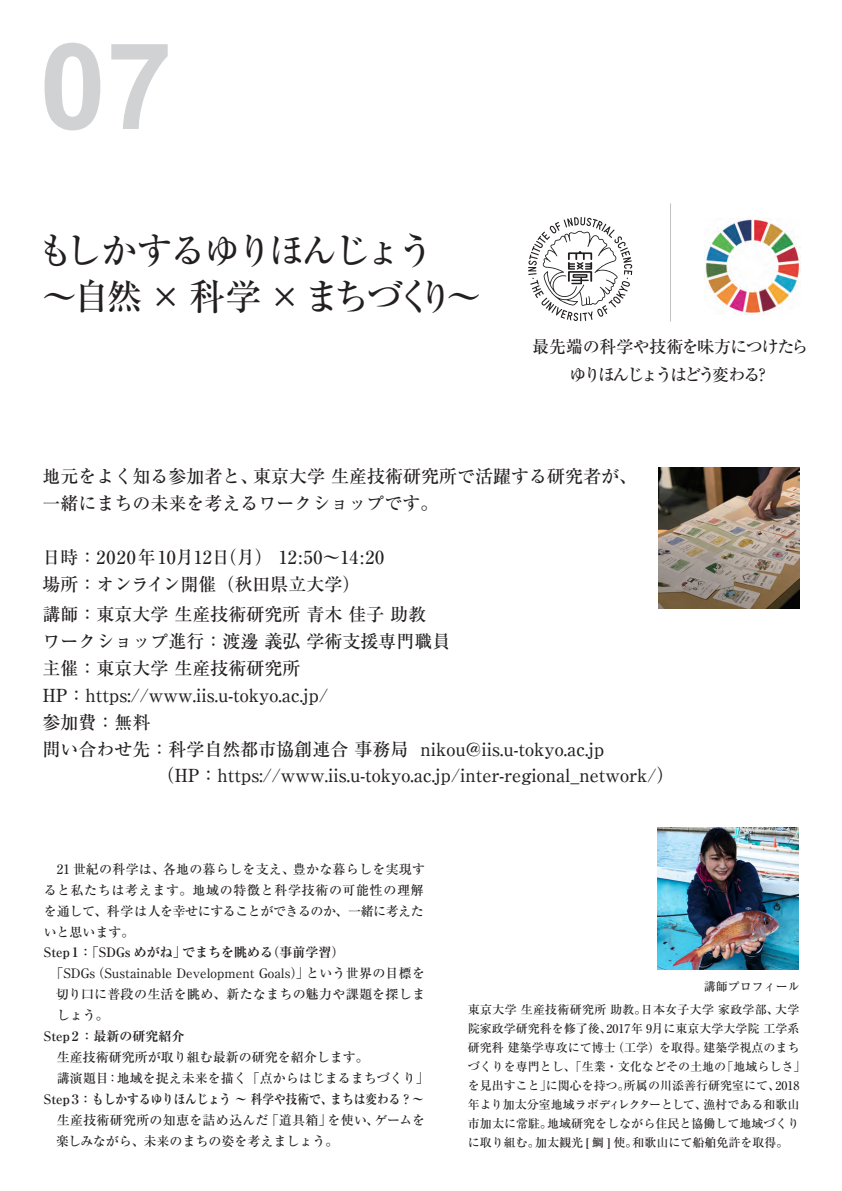
<style>
.page{position:relative;width:842px;height:1191px;background:#fff}
.page>*{position:absolute;margin:0;border:0;box-sizing:border-box;transform-origin:0 0}
.t1{font:700 120px "Arial";color:#d1d2d4}
.t2{font:500 36px/46px "Ryumin Pro";letter-spacing:-.105em;color:#231f20}
.t3{font:500 18px/27px "Ryumin Pro";color:#231f20}
.t4{font:500 17px/28.4px "Ryumin Pro";letter-spacing:-.09em;color:#231f20;text-align:center}
.t5{font:500 13px/21px "Ryumin Pro";color:#231f20;text-align:justify}
.t6{font:700 13px "Ryumin Pro";color:#231f20}
.t7{font:500 12px/19px "Ryumin Pro";color:#231f20}
</style>
<div class="page">
<img style="left:704px;top:218px;width:96px;height:96px">
<img style="left:658px;top:467px;width:141px;height:142px">
<svg style="left:528px;top:217px;width:104px;height:104px"></svg>
<img style="left:657px;top:827px;width:142px;height:142px">
<h1 class="t1" style="left:40px;top:8px;width:135px">07</h1>
<h2 class="t2" style="left:38px;top:225px;width:446px">もしかするゆりほんじょう<br>～自然 × 科学 × まちづくり～</h2>
<p class="t4" style="left:532px;top:331px;width:277px">最先端の科学や技術を味方につけたらゆりほんじょうはどう変わる？</p>
<p class="t3" style="left:43px;top:462px;width:596px">地元をよく知る参加者と、東京大学 生産技術研究所で活躍する研究者が、一緒にまちの未来を考えるワークショップです。</p>
<p class="t3" style="left:43px;top:543px;width:343px">日時：2020年10月12日（月） 12:50～14:20場所：オンライン開催（秋田県立大学）</p>
<p class="t3" style="left:43px;top:599px;width:563px">講師：東京大学 生産技術研究所 青木 佳子 助教<br>ワークショップ進行：渡邊 義弘 学術支援専門職員<br>主催：東京大学 生産技術研究所<br>HP：https://www.iis.u-tokyo.ac.jp/<br>参加費：無料<br>問い合わせ先：科学自然都市協創連合 事務局 nikou@iis.u-tokyo.ac.jp</p>
<p class="t3" style="left:157px;top:760px;width:519px">（HP：https://www.iis.u-tokyo.ac.jp/inter-regional_network/）</p>
<p class="t5" style="left:44px;top:858px;width:383px">　21 世紀の科学は、各地の暮らしを支え、豊かな暮らしを実現すると私たちは考えます。地域の特徴と科学技術の可能性の理解を通して、科学は人を幸せにすることができるのか、一緒に考えたいと思います。</p>
<p class="t6" style="left:44px;top:942px;width:302px">Step１：「SDGs めがね」でまちを眺める（事前学習）</p>
<p class="t5" style="left:44px;top:962px;width:383px">　「SDGs（Sustainable Development Goals）」という世界の目標を　切り口に普段の生活を眺め、新たなまちの魅力や課題を探しま　しょう。</p>
<p class="t6" style="left:44px;top:1026px;width:142px">Step２：最新の研究紹介</p>
<p class="t5" style="left:44px;top:1046px;width:386px">　生産技術研究所が取り組む最新の研究を紹介します。<br>　講演題目：地域を捉え未来を描く「点からはじまるまちづくり」</p>
<p class="t6" style="left:44px;top:1089px;width:381px">Step３：もしかするゆりほんじょう ～ 科学や技術で、まちは変わる？～</p>
<p class="t5" style="left:44px;top:1109px;width:383px">　生産技術研究所の知恵を詰め込んだ「道具箱」を使い、ゲームを　楽しみながら、未来のまちの姿を考えましょう。</p>
<p class="t7" style="left:704px;top:976px;width:97px">講師プロフィール</p>
<p class="t7" style="left:468px;top:999px;width:339px">東京大学 生産技術研究所 助教。日本女子大学 家政学部、大学院家政学研究科を修了後、2017年 9月に東京大学大学院 工学系研究科 建築学専攻にて博士（工学）を取得。建築学視点のまちづくりを専門とし、「生業・文化などその土地の「地域らしさ」を見出すこと」に関心を持つ。所属の川添善行研究室にて、2018年より加太分室地域ラボディレクターとして、漁村である和歌山市加太に常駐。地域研究をしながら住民と協働して地域づくりに取り組む。加太観光 [ 鯛 ] 使。和歌山にて船舶免許を取得。</p>
</div>
